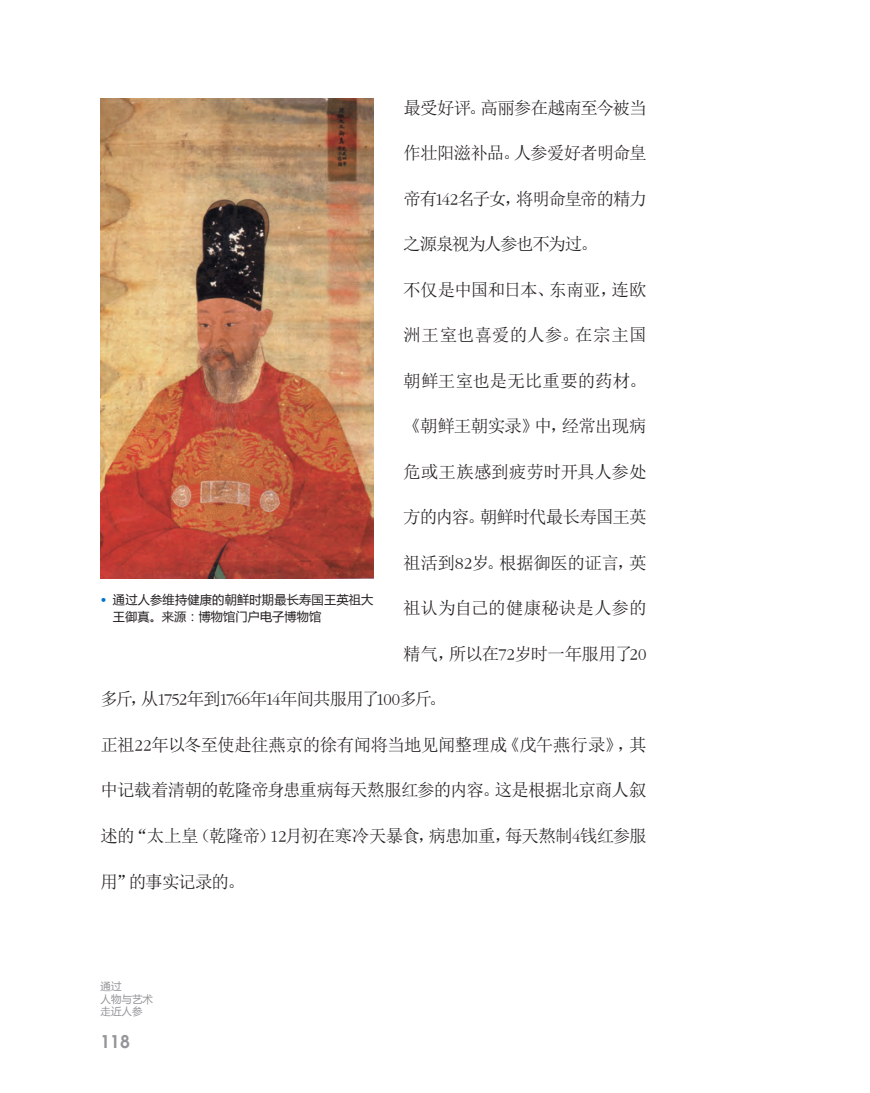
<style>
.page{position:relative;width:870px;height:1093px;background:#fff}
.page>*{position:absolute;margin:0;border:0;box-sizing:border-box;transform-origin:0 0}
.t1{font:17.5px "Sim Sun";letter-spacing:-.04em;color:#231f20}
.t2{font:17.5px "Sim Sun";letter-spacing:-.065em;color:#231f20}
.t3{font:17.5px "Sim Sun";letter-spacing:-.005em;color:#231f20}
.t4{font:17.5px "Sim Sun";letter-spacing:-.08em;color:#231f20}
.t5{font:17.5px "Sim Sun";letter-spacing:.02em;color:#231f20}
.t6{font:17.5px "Sim Sun";color:#231f20}
.t7{font:17.5px "Sim Sun";letter-spacing:-.075em;color:#231f20}
.t8{font:600 17.5px "Avant Garde";color:#939598}
.t9{font:12.25px/17.5px "Microsoft Ya Hei";letter-spacing:.015em;color:#231f20}
.t10{font:10.5px/12.6px "Microsoft Ya Hei";color:#939598}
.s1{font-family:"Sand Sm"}
.s2{font-family:"DIN Pro";font-weight:500;color:#0073ce}
</style>
<div class="page">
<img style="left:100px;top:99px;width:273px;height:479px">
<p class="t1" style="left:403px;top:99px;width:245px">最受好评。高丽参在越南至今被当</p>
<p class="t1" style="left:403px;top:144px;width:245px">作壮阳滋补品。人参爱好者明命皇</p>
<p class="t4" style="left:403px;top:190px;width:245px">帝有<span class="s1">142</span>名子女，将明命皇帝的精力</p>
<p class="t7" style="left:403px;top:235px;width:196px">之源泉视为人参也不为过。</p>
<p class="t1" style="left:403px;top:281px;width:245px">不仅是中国和日本、东南亚，连欧</p>
<p class="t5" style="left:403px;top:326px;width:245px">洲王室也喜爱的人参。在宗主国</p>
<p class="t6" style="left:403px;top:372px;width:245px">朝鲜王室也是无比重要的药材。</p>
<p class="t1" style="left:403px;top:417px;width:245px">《朝鲜王朝实录》中，经常出现病</p>
<p class="t3" style="left:403px;top:463px;width:245px">危或王族感到疲劳时开具人参处</p>
<p class="t1" style="left:403px;top:508px;width:245px">方的内容。朝鲜时代最长寿国王英</p>
<p class="t1" style="left:403px;top:554px;width:245px">祖活到<span class="s1">82</span>岁。根据御医的证言，英</p>
<p class="t3" style="left:403px;top:599px;width:245px">祖认为自己的健康秘诀是人参的</p>
<p class="t1" style="left:403px;top:645px;width:245px">精气，所以在<span class="s1">72</span>岁时一年服用了<span class="s1">20</span></p>
<p class="t2" style="left:100px;top:690px;width:347px">多斤，从<span class="s1">1752</span>年到<span class="s1">1766</span>年<span class="s1">14</span>年间共服用了<span class="s1">100</span>多斤。</p>
<p class="t1" style="left:100px;top:736px;width:547px">正祖<span class="s1">22</span>年以冬至使赴往燕京的徐有闻将当地见闻整理成《戊午燕行录》，其</p>
<p class="t1" style="left:100px;top:781px;width:547px">中记载着清朝的乾隆帝身患重病每天熬服红参的内容。这是根据北京商人叙</p>
<p class="t1" style="left:100px;top:827px;width:547px">述的“太上皇（乾隆帝）<span class="s1">12</span>月初在寒冷天暴食，病患加重，每天熬制<span class="s1">4</span>钱红参服</p>
<p class="t1" style="left:100px;top:872px;width:146px">用”的事实记录的。</p>
<p class="t9" style="left:113px;top:590px;width:262px;text-indent:-12px"><span class="s2">•</span> 通过人参维持健康的朝鲜时期最长寿国王英祖大王御真。来源：博物馆门户电子博物馆</p>
<p class="t10" style="left:100px;top:979px;width:54px">通过<br>人物与艺术走近人参</p>
<p class="t8" style="left:100px;top:1029px;width:31px">118</p>
</div>
